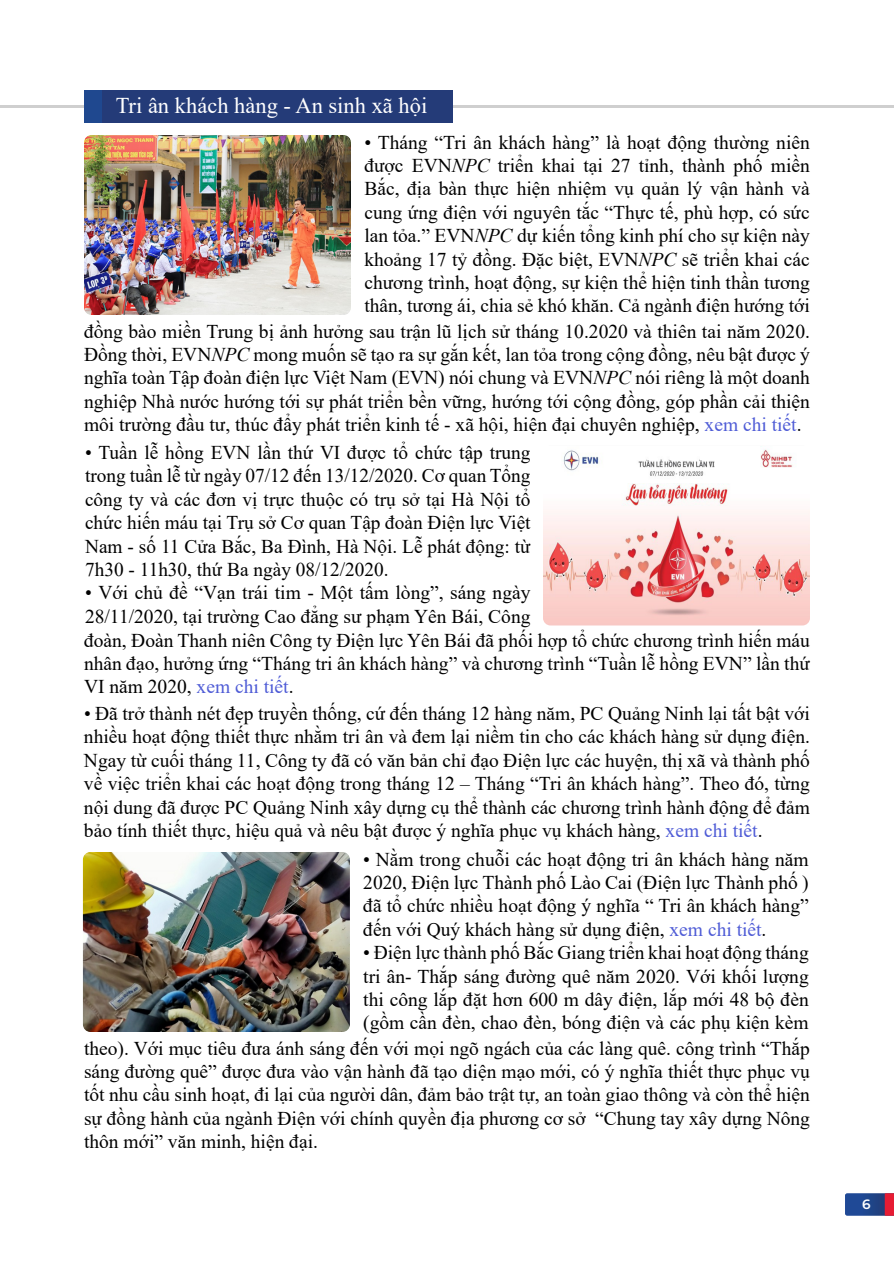
<style>
.page{position:relative;width:894px;height:1263px;background:#fff}
.page>*{position:absolute;margin:0;border:0;box-sizing:border-box;transform-origin:0 0}
.t1{font:22.5px "Times New Roman";color:#fff}
.t2{font:19.5px/23.4px "Times New Roman";color:#000;text-align:justify}
.t3{font:600 13.5px "Montserrat";color:#fff}
.s1{font-style:italic}
.s2{color:#4f5cd6}
</style>
<div class="page">
<svg style="left:845px;top:1193px;width:49px;height:23px"></svg>
<hr style="left:0;top:105px;width:894px;height:2px;background:#cfcfcf">
<div style="left:84px;top:90px;width:18px;height:33px;background:#1f488f"></div>
<div style="left:102px;top:90px;width:351px;height:33px;background:#243b78"></div>
<img style="left:84px;top:135px;width:267px;height:180px">
<img style="left:543px;top:446px;width:267px;height:180px">
<img style="left:83px;top:852px;width:267px;height:180px">
<p class="t1" style="left:116px;top:90px;width:313px">Tri ân khách hàng - An sinh xã hội</p>
<p class="t2" style="left:364px;top:130px;width:447px">• Tháng “Tri ân khách hàng” là hoạt động thường niên được EVN<span class="s1">NPC</span> triển khai tại 27 tỉnh, thành phố miền Bắc, địa bàn thực hiện nhiệm vụ quản lý vận hành và cung ứng điện với nguyên tắc “Thực tế, phù hợp, có sức lan tỏa.” EVN<span class="s1">NPC</span> dự kiến tổng kinh phí cho sự kiện này khoảng 17 tỷ đồng. Đặc biệt, EVN<span class="s1">NPC</span> sẽ triển khai các chương trình, hoạt động, sự kiện thể hiện tinh thần tương thân, tương ái, chia sẻ khó khăn. Cả ngành điện hướng tới</p>
<p class="t2" style="left:84px;top:319px;width:728px">đồng bào miền Trung bị ảnh hưởng sau trận lũ lịch sử tháng 10.2020 và thiên tai năm 2020.<br>Đồng thời, EVN<span class="s1">NPC</span> mong muốn sẽ tạo ra sự gắn kết, lan tỏa trong cộng đồng, nêu bật được ý nghĩa toàn Tập đoàn điện lực Việt Nam (EVN) nói chung và EVN<span class="s1">NPC</span> nói riêng là một doanh nghiệp Nhà nước hướng tới sự phát triển bền vững, hướng tới cộng đồng, góp phần cải thiện môi trường đầu tư, thúc đẩy phát triển kinh tế - xã hội, hiện đại chuyên nghiệp, <span class="s2">xem chi tiết</span>.</p>
<p class="t2" style="left:85px;top:440px;width:447px">• Tuần lễ hồng EVN lần thứ VI được tổ chức tập trung trong tuần lễ từ ngày 07/12 đến 13/12/2020. Cơ quan Tổng công ty và các đơn vị trực thuộc có trụ sở tại Hà Nội tổ chức hiến máu tại Trụ sở Cơ quan Tập đoàn Điện lực Việt Nam - số 11 Cửa Bắc, Ba Đình, Hà Nội. Lễ phát động: từ 7h30 - 11h30, thứ Ba ngày 08/12/2020.</p>
<p class="t2" style="left:85px;top:581px;width:447px">• Với chủ đề “Vạn trái tim - Một tấm lòng”, sáng ngày<br>28/11/2020, tại trường Cao đẳng sư phạm Yên Bái, Công</p>
<p class="t2" style="left:84px;top:628px;width:728px">đoàn, Đoàn Thanh niên Công ty Điện lực Yên Bái đã phối hợp tổ chức chương trình hiến máu nhân đạo, hưởng ứng “Tháng tri ân khách hàng” và chương trình “Tuần lễ hồng EVN” lần thứ VI năm 2020, <span class="s2">xem chi tiết</span>.</p>
<p class="t2" style="left:84px;top:701px;width:728px">• Đã trở thành nét đẹp truyền thống, cứ đến tháng 12 hàng năm, PC Quảng Ninh lại tất bật với nhiều hoạt động thiết thực nhằm tri ân và đem lại niềm tin cho các khách hàng sử dụng điện.<br>Ngay từ cuối tháng 11, Công ty đã có văn bản chỉ đạo Điện lực các huyện, thị xã và thành phố về việc triển khai các hoạt động trong tháng 12 – Tháng “Tri ân khách hàng”. Theo đó, từng nội dung đã được PC Quảng Ninh xây dựng cụ thể thành các chương trình hành động để đảm bảo tính thiết thực, hiệu quả và nêu bật được ý nghĩa phục vụ khách hàng, <span class="s2">xem chi tiết</span>.</p>
<p class="t2" style="left:363px;top:847px;width:447px">• Nằm trong chuỗi các hoạt động tri ân khách hàng năm 2020, Điện lực Thành phố Lào Cai (Điện lực Thành phố ) đã tổ chức nhiều hoạt động ý nghĩa “ Tri ân khách hàng” đến với Quý khách hàng sử dụng điện, <span class="s2">xem chi tiết</span>.</p>
<p class="t2" style="left:363px;top:940px;width:447px">• Điện lực thành phố Bắc Giang triển khai hoạt động tháng tri ân- Thắp sáng đường quê năm 2020. Với khối lượng thi công lắp đặt hơn 600 m dây điện, lắp mới 48 bộ đèn (gồm cần đèn, chao đèn, bóng điện và các phụ kiện kèm</p>
<p class="t2" style="left:84px;top:1036px;width:728px">theo). Với mục tiêu đưa ánh sáng đến với mọi ngõ ngách của các làng quê. công trình “Thắp sáng đường quê” được đưa vào vận hành đã tạo diện mạo mới, có ý nghĩa thiết thực phục vụ tốt nhu cầu sinh hoạt, đi lại của người dân, đảm bảo trật tự, an toàn giao thông và còn thể hiện sự đồng hành của ngành Điện với chính quyền địa phương cơ sở “Chung tay xây dựng Nông thôn mới” văn minh, hiện đại.</p>
<p class="t3" style="left:862px;top:1195px;width:10px">6</p>
</div>
